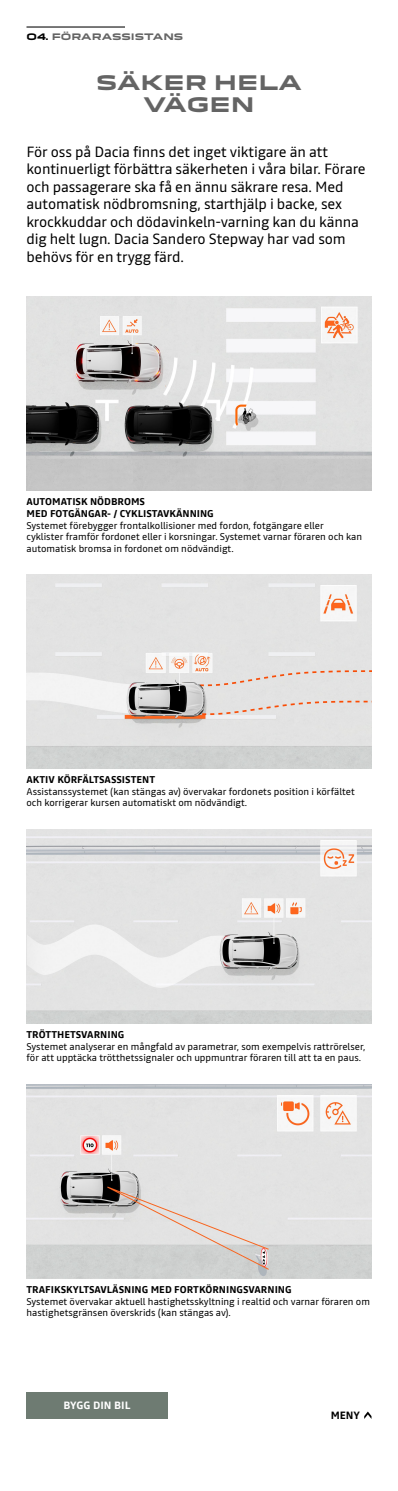
<style>
.page{position:relative;width:398px;height:1491px;background:#fff}
.page>*{position:absolute;margin:0;border:0;box-sizing:border-box;transform-origin:0 0}
.t1{font:700 19.6px/21.3px "Dacia Block Extended";color:#646464;text-align:center}
.t2{font:14.7px/17.5px "Read";letter-spacing:-.01em;color:#000}
.t3{font:700 10.5px "Read";color:#fff}
.t4{font:700 10.5px "Read";color:#000}
.t5{font:9.8px/11.5px "Read";color:#000}
.t6{font:700 9.8px/11.5px "Read";color:#000}
.t7{font:700 8.75px "Dacia Block Extended";color:#646464}
.s1{color:#000}
</style>
<div class="page">
<img style="left:26px;top:297px;width:345px;height:193px">
<img style="left:26px;top:574px;width:345px;height:194px">
<img style="left:26px;top:829px;width:345px;height:194px">
<img style="left:26px;top:1084px;width:345px;height:193px">
<hr style="left:26px;top:26px;width:99px;height:2px;background:#000">
<div style="left:26px;top:1392px;width:141px;height:26px;background:#6e7b72"></div>
<svg style="left:364px;top:1411px;width:7px;height:7px"></svg>
<p class="t7" style="left:26px;top:32px;width:158px"><span class="s1">O4.</span> FÖRARASSISTANS</p>
<h1 class="t1" style="left:96px;top:73px;width:207px">SÄKER HELA<br>VÄGEN</h1>
<p class="t2" style="left:26px;top:143px;width:341px">För oss på Dacia finns det inget viktigare än att kontinuerligt förbättra säkerheten i våra bilar. Förare och passagerare ska få en ännu säkrare resa. Med automatisk nödbromsning, starthjälp i backe, sex krockkuddar och dödavinkeln-varning kan du känna dig helt lugn. Dacia Sandero Stepway har vad som behövs för en trygg färd.</p>
<p class="t6" style="left:26px;top:496px;width:189px">AUTOMATISK NÖDBROMS<br>MED FOTGÄNGAR- / CYKLISTAVKÄNNING</p>
<p class="t5" style="left:26px;top:519px;width:337px">Systemet förebygger frontalkollisioner med fordon, fotgängare eller cyklister framför fordonet eller i korsningar. Systemet varnar föraren och kan automatisk bromsa in fordonet om nödvändigt.</p>
<p class="t6" style="left:26px;top:774px;width:130px">AKTIV KÖRFÄLTSASSISTENT</p>
<p class="t5" style="left:26px;top:785px;width:330px">Assistanssystemet (kan stängas av) övervakar fordonets position i körfältet och korrigerar kursen automatiskt om nödvändigt.</p>
<p class="t6" style="left:26px;top:1028px;width:99px">TRÖTTHETSVARNING</p>
<p class="t5" style="left:26px;top:1040px;width:340px">Systemet analyserar en mångfald av parametrar, som exempelvis rattrörelser, för att upptäcka trötthetssignaler och uppmuntrar föraren till att ta en paus.</p>
<p class="t6" style="left:26px;top:1283px;width:266px">TRAFIKSKYLTSAVLÄSNING MED FORTKÖRNINGSVARNING</p>
<p class="t5" style="left:26px;top:1294px;width:345px">Systemet övervakar aktuell hastighetsskyltning i realtid och varnar föraren om hastighetsgränsen överskrids (kan stängas av).</p>
<p class="t3" style="left:64px;top:1397px;width:68px">BYGG DIN BIL</p>
<p class="t4" style="left:330px;top:1407px;width:31px">MENY</p>
</div>
